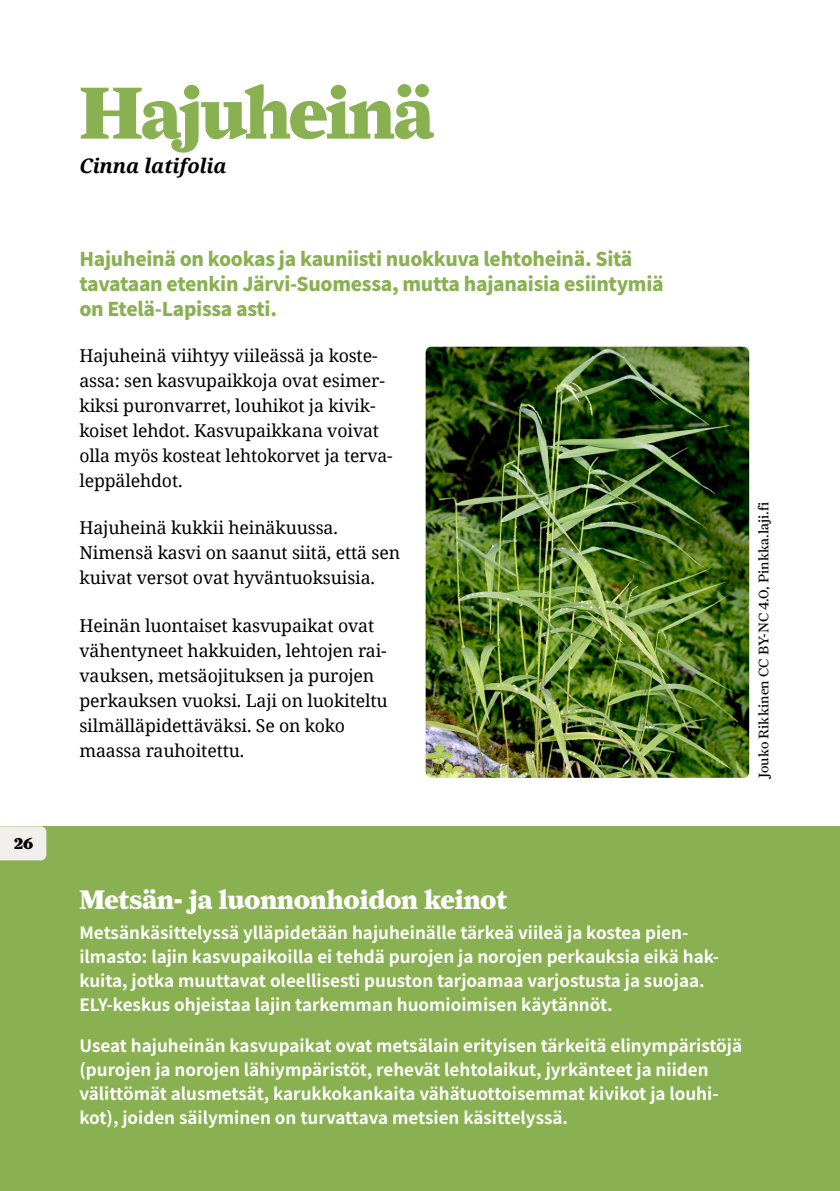
<style>
.page{position:relative;width:840px;height:1191px;background:#fff}
.page>*{position:absolute;margin:0;border:0;box-sizing:border-box;transform-origin:0 0}
.t1{font:900 74px "Farnham Display";letter-spacing:-.02em;color:#89b051}
.t2{font:900 27px "Farnham Display";letter-spacing:.005em;color:#fff}
.t3{font:italic 700 20px "Noto Serif";letter-spacing:-.01em;color:#000}
.t4{font:900 19px/25px "Noto Sans JP";letter-spacing:-.015em;color:#89b051}
.t5{font:17.8px/25px "Noto Serif";letter-spacing:-.01em;color:#000}
.t6{font:700 17px/24px "Noto Sans JP";color:#fff}
.t7{font:900 16px "Farnham Display";color:#000}
.t8{font:14px "Farnham Display";letter-spacing:.005em;color:#000}
</style>
<div class="page">
<div style="left:0;top:826px;width:839px;height:365px;background:#89b051"></div>
<div style="left:0;top:826px;width:46px;height:34px;background:#f1efec"></div>
<img style="left:425px;top:347px;width:323px;height:430px">
<p class="t7" style="left:14px;top:833px;width:21px">26</p>
<h1 class="t1" style="left:79px;top:68px;width:355px">Hajuheinä</h1>
<p class="t3" style="left:79px;top:151px;width:149px">Cinna latifolia</p>
<p class="t4" style="left:79px;top:246px;width:585px">Hajuheinä on kookas ja kauniisti nuokkuva lehtoheinä. Sitä tavataan etenkin Järvi-Suomessa, mutta hajanaisia esiintymiä on Etelä-Lapissa asti.</p>
<p class="t5" style="left:79px;top:342px;width:314px">Hajuheinä viihtyy viileässä ja koste&shy;assa: sen kasvupaikkoja ovat esimer&shy;kiksi puronvarret, louhikot ja kivik&shy;koiset lehdot. Kasvupaikkana voivat olla myös kosteat lehtokorvet ja terva&shy;leppälehdot.</p>
<p class="t5" style="left:79px;top:515px;width:322px">Hajuheinä kukkii heinäkuussa.<br>Nimensä kasvi on saanut siitä, että sen kuivat versot ovat hyväntuoksuisia.</p>
<p class="t5" style="left:79px;top:612px;width:310px">Heinän luontaiset kasvupaikat ovat vähentyneet hakkuiden, lehtojen rai&shy;vauksen, metsäojituksen ja purojen perkauksen vuoksi. Laji on luokiteltu silmälläpidettäväksi. Se on koko maassa rauhoitettu.</p>
<p class="t8" style="left:755px;top:777px;width:277px;rotate:-90deg">Jouko Rikkinen CC BY-NC 4.0, Pinkka.laji.fi</p>
<h2 class="t2" style="left:79px;top:883px;width:429px">Metsän- ja luonnonhoidon keinot</h2>
<p class="t6" style="left:79px;top:921px;width:640px">Metsänkäsittelyssä ylläpidetään hajuheinälle tärkeä viileä ja kostea pien&shy;ilmasto: lajin kasvupaikoilla ei tehdä purojen ja norojen perkauksia eikä hak&shy;kuita, jotka muuttavat oleellisesti puuston tarjoamaa varjostusta ja suojaa.<br>ELY-keskus ohjeistaa lajin tarkemman huomioimisen käytännöt.</p>
<p class="t6" style="left:79px;top:1034px;width:663px">Useat hajuheinän kasvupaikat ovat metsälain erityisen tärkeitä elinympäristöjä (purojen ja norojen lähiympäristöt, rehevät lehtolaikut, jyrkänteet ja niiden välittömät alusmetsät, karukkokankaita vähätuottoisemmat kivikot ja louhi&shy;kot), joiden säilyminen on turvattava metsien käsittelyssä.</p>
</div>
